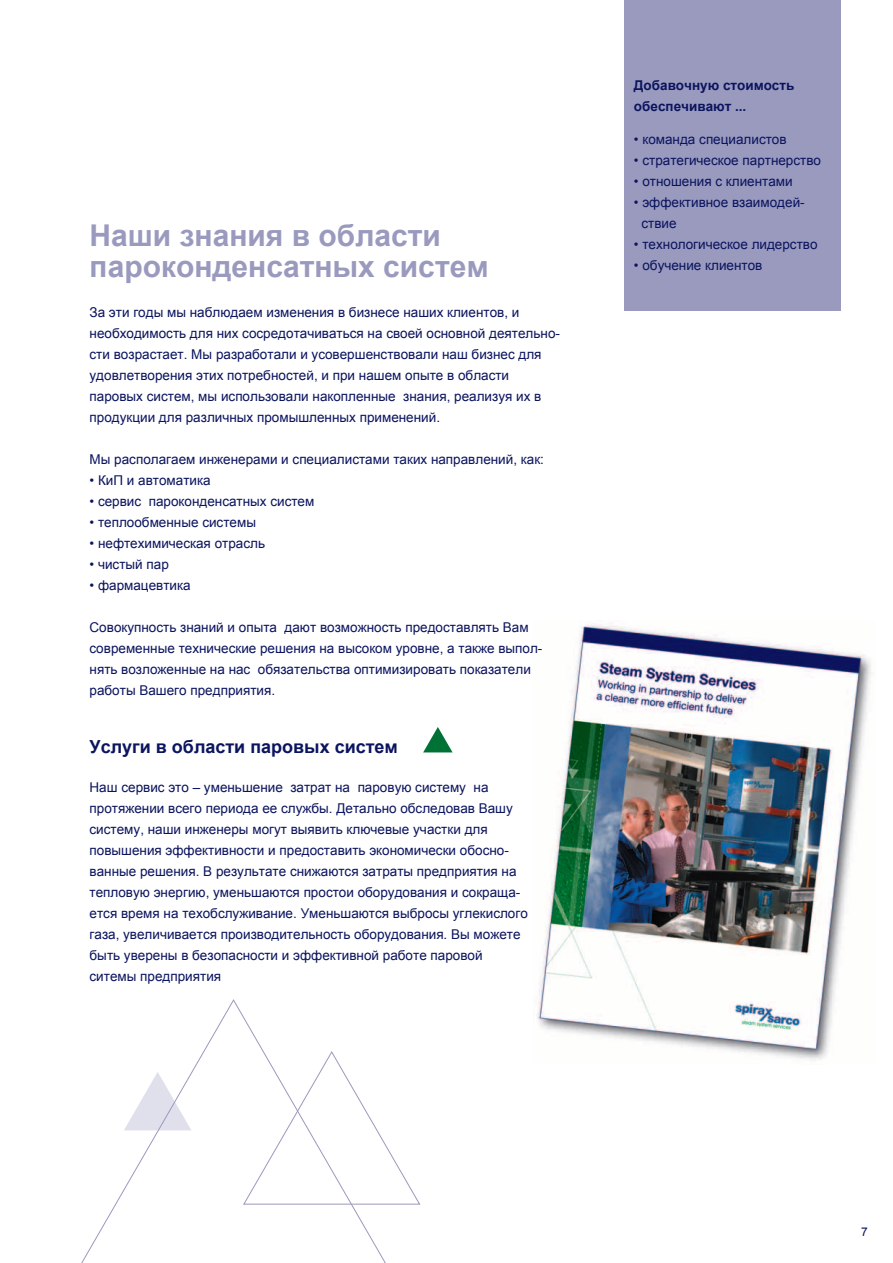
<style>
.page{position:relative;width:893px;height:1263px;background:#fff}
.page>*{position:absolute;margin:0;border:0;box-sizing:border-box;transform-origin:0 0}
.t1{font:700 30px/31.5px "Arial";color:#999abe}
.t2{font:700 18px "Arial";color:#0b145e}
.t3{font:13.5px/21px "Arial";color:#0b145e}
.t4{font:700 13.5px/21px "Arial";color:#0b145e}
.t5{font:12px "Arial";color:#0b145e}
</style>
<div class="page">
<img style="left:537px;top:623px;width:334px;height:437px">
<svg style="left:81px;top:999px;width:305px;height:264px"></svg>
<svg style="left:243px;top:1051px;width:178px;height:154px"></svg>
<div style="left:624px;top:0;width:217px;height:310px;background:#999abe"></div>
<svg style="left:423px;top:727px;width:30px;height:25px"></svg>
<h1 class="t1" style="left:90px;top:220px;width:400px">Наши знания в области пароконденсатных систем</h1>
<p class="t3" style="left:90px;top:302px;width:472px">За эти годы мы наблюдаем изменения в бизнесе наших клиентов, и необходимость для них сосредотачиваться на своей основной деятельно&shy;сти возрастает. Мы разработали и усовершенствовали наш бизнес для удовлетворения этих потребностей, и при нашем опыте в области паровых систем, мы использовали накопленные знания, реализуя их в продукции для различных промышленных применений.</p>
<p class="t3" style="left:90px;top:449px;width:456px">Мы располагаем инженерами и специалистами таких направлений, как:</p>
<p class="t3" style="left:90px;top:470px;width:122px">• КиП и автоматика</p>
<p class="t3" style="left:90px;top:491px;width:226px">• сервис пароконденсатных систем</p>
<p class="t3" style="left:90px;top:512px;width:168px">• теплообменные системы</p>
<p class="t3" style="left:90px;top:533px;width:177px">• нефтехимическая отрасль</p>
<p class="t3" style="left:90px;top:554px;width:81px">• чистый пар</p>
<p class="t3" style="left:90px;top:575px;width:102px">• фармацевтика</p>
<p class="t3" style="left:90px;top:617px;width:454px">Совокупность знаний и опыта дают возможность предоставлять Вам современные технические решения на высоком уровне, а также выпол&shy;нять возложенные на нас обязательства оптимизировать показатели работы Вашего предприятия.</p>
<h2 class="t2" style="left:90px;top:735px;width:310px">Услуги в области паровых систем</h2>
<p class="t3" style="left:90px;top:777px;width:440px">Наш сервис это – уменьшение затрат на паровую систему на протяжении всего периода ее службы. Детально обследовав Вашу систему, наши инженеры могут выявить ключевые участки для повышения эффективности и предоставить экономически обосно&shy;ванные решения. В результате снижаются затраты предприятия на тепловую энергию, уменьшаются простои оборудования и сокраща&shy;ется время на техобслуживание. Уменьшаются выбросы углекислого газа, увеличивается производительность оборудования. Вы можете быть уверены в безопасности и эффективной работе паровой ситемы предприятия</p>
<p class="t4" style="left:634px;top:76px;width:162px">Добавочную стоимость обеспечивают ...</p>
<p class="t3" style="left:634px;top:129px;width:154px">• команда специалистов</p>
<p class="t3" style="left:634px;top:150px;width:189px">• стратегическое партнерство</p>
<p class="t3" style="left:634px;top:171px;width:160px">• отношения с клиентами</p>
<p class="t3" style="left:641px;top:192px;width:165px;text-indent:-8px">• эффективное взаимодей&shy;ствие</p>
<p class="t3" style="left:634px;top:234px;width:185px">• технологическое лидерство</p>
<p class="t3" style="left:634px;top:255px;width:130px">• обучение клиентов</p>
<p class="t5" style="left:861px;top:1224px;width:8px">7</p>
</div>
